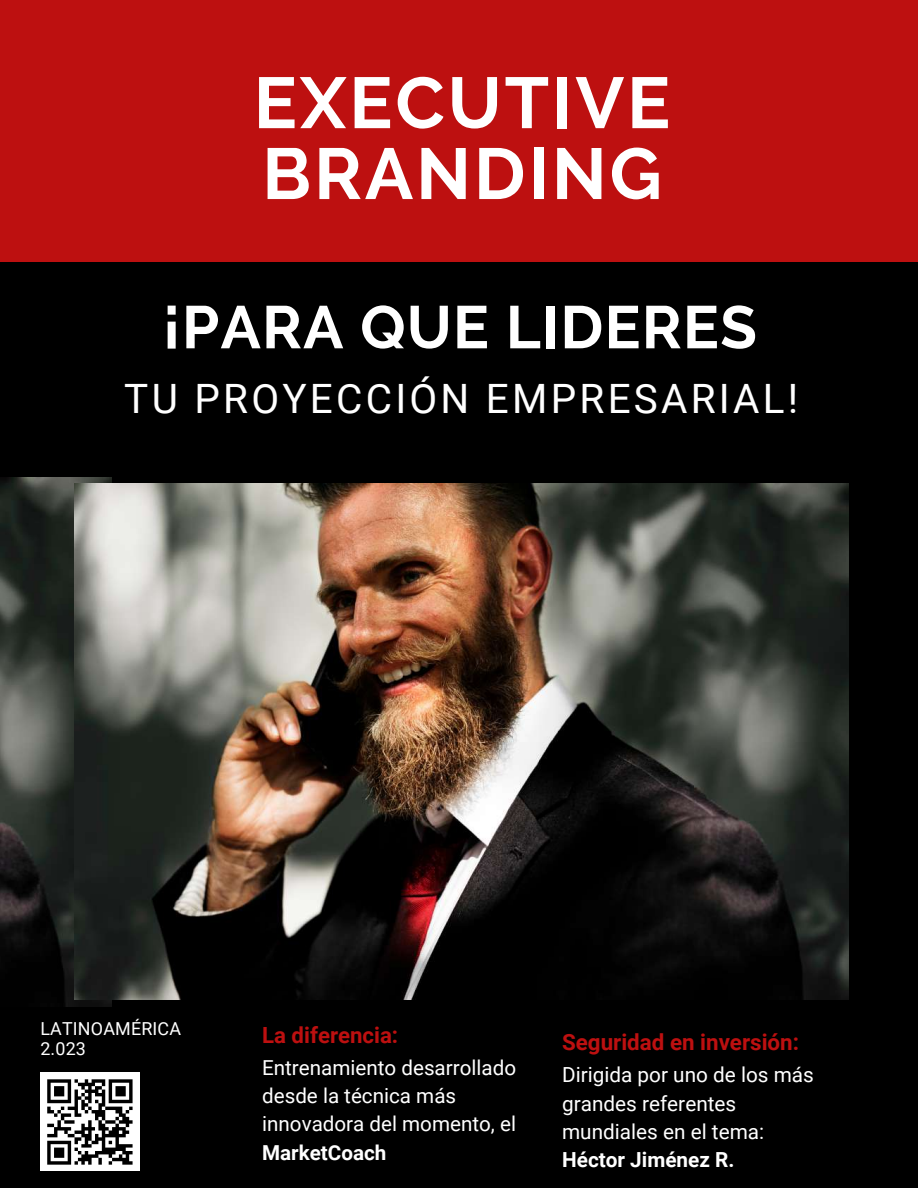
<style>
.page{position:relative;width:918px;height:1188px;background:#000}
.page>*{position:absolute;margin:0;border:0;box-sizing:border-box;transform-origin:0 0}
.t1{font:700 72px/70.8px "Raleway";letter-spacing:.04em;color:#fff}
.t2{font:700 60px "Raleway";letter-spacing:.02em;color:#fff}
.t3{font:40.5px "Roboto";letter-spacing:.08em;color:#fff}
.t4{font:700 22.35px "Roboto";color:#bd1010}
.t5{font:700 22.2px "Roboto";color:#bd1010}
.t6{font:20.7px/28.2px "Roboto";color:#fff}
.t7{font:700 20.7px "Roboto";color:#fff}
.t8{font:20.55px/28.2px "Roboto";color:#fff}
.t9{font:700 20.55px "Roboto";color:#fff}
.t10{font:17.85px/20.2px "Roboto";letter-spacing:.01em;color:#fff}
</style>
<div class="page">
<div style="left:0;top:0;width:918px;height:261px;background:#bd1010"></div>
<img style="left:0;top:478px;width:112px;height:528px">
<img style="left:74px;top:483px;width:774px;height:516px">
<div style="left:40px;top:1072px;width:99px;height:99px;background:#fff"></div>
<svg style="left:47px;top:1079px;width:86px;height:86px"></svg>
<svg style="left:122px;top:1161px;width:11px;height:4px"></svg>
<h1 class="t1" style="left:254px;top:67px;width:418px">EXECUTIVE<br>BRANDING</h1>
<h2 class="t2" style="left:162px;top:292px;width:596px">¡PARA QUE LIDERES</h2>
<h3 class="t3" style="left:124px;top:375px;width:675px">TU PROYECCIÓN EMPRESARIAL!</h3>
<p class="t10" style="left:40px;top:1019px;width:142px">LATINOAMÉRICA<br>2.023</p>
<p class="t5" style="left:262px;top:1022px;width:138px">La diferencia:</p>
<p class="t8" style="left:262px;top:1054px;width:256px">Entrenamiento desarrollado desde la técnica más innovadora del momento, el</p>
<p class="t9" style="left:262px;top:1140px;width:126px">MarketCoach</p>
<p class="t4" style="left:562px;top:1029px;width:239px">Seguridad en inversión:</p>
<p class="t6" style="left:562px;top:1061px;width:253px">Dirigida por uno de los más grandes referentes mundiales en el tema:</p>
<p class="t7" style="left:562px;top:1148px;width:174px">Héctor Jiménez R.</p>
</div>
